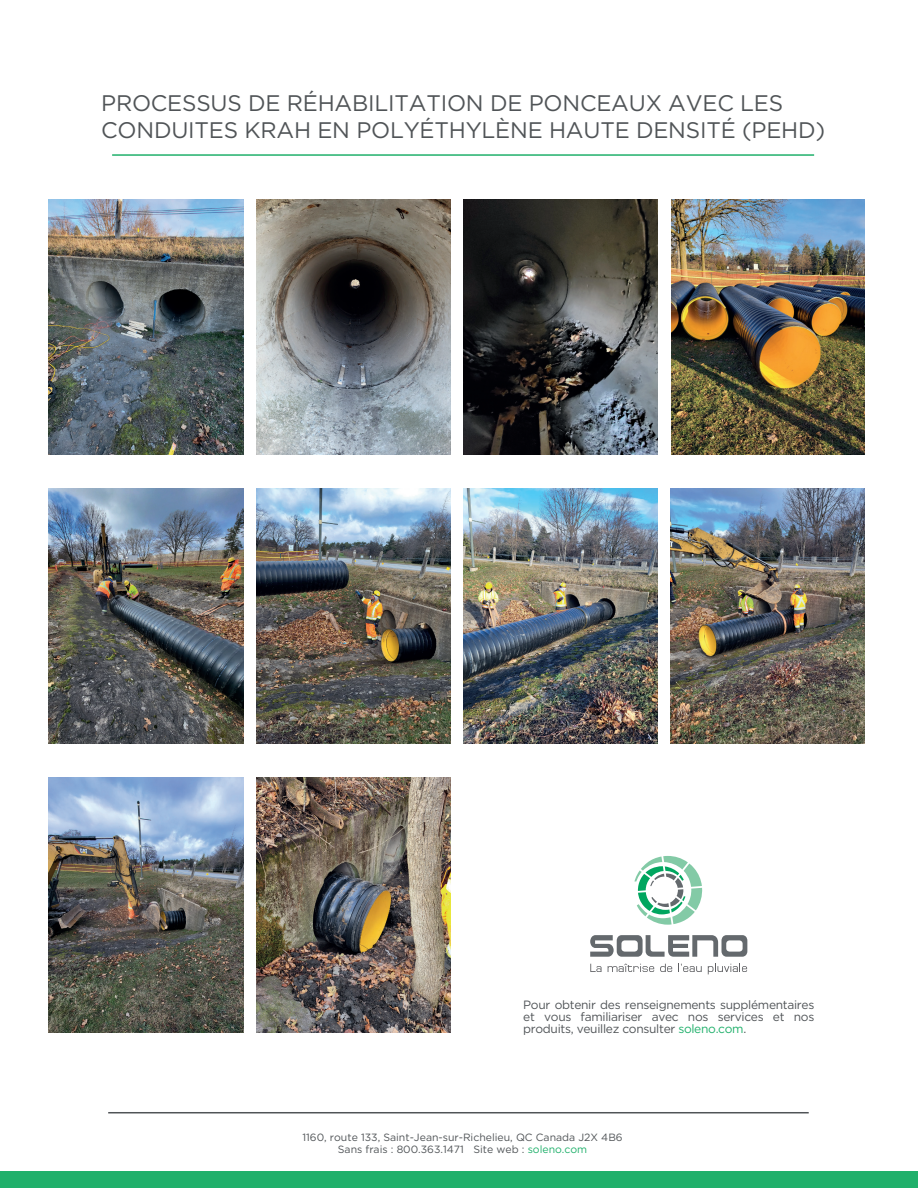
<style>
.page{position:relative;width:918px;height:1188px;background:#fff}
.page>*{position:absolute;margin:0;border:0;box-sizing:border-box;transform-origin:0 0}
.t1{font:22.5px/27px "Gotham HTF";letter-spacing:-.01em;color:#505457}
.t2{font:12px/12px "Gotham HTF";letter-spacing:-.025em;color:#505457;text-align:justify}
.t3{font:10.5px/12.6px "Gotham HTF";color:#505457;text-align:center}
.s1{color:#20b06b}
</style>
<div class="page">
<div style="left:0;top:1172px;width:918px;height:16px;background:#20b06b"></div>
<hr style="left:108px;top:1112px;width:701px;height:1px;background:#505457">
<hr style="left:112px;top:154px;width:702px;height:2px;background:#20b06b">
<img style="left:49px;top:200px;width:194px;height:255px">
<img style="left:256px;top:200px;width:194px;height:255px">
<img style="left:463px;top:200px;width:195px;height:255px">
<img style="left:672px;top:200px;width:193px;height:255px">
<img style="left:49px;top:777px;width:194px;height:256px">
<img style="left:256px;top:777px;width:194px;height:256px">
<img style="left:49px;top:488px;width:194px;height:256px">
<img style="left:256px;top:488px;width:194px;height:256px">
<img style="left:463px;top:488px;width:195px;height:256px">
<img style="left:671px;top:488px;width:194px;height:256px">
<svg style="left:634px;top:856px;width:69px;height:69px"></svg>
<svg style="left:590px;top:935px;width:157px;height:22px"></svg>
<svg style="left:590px;top:964px;width:12px;height:8px"></svg>
<svg style="left:608px;top:964px;width:46px;height:8px"></svg>
<svg style="left:660px;top:964px;width:12px;height:8px"></svg>
<svg style="left:678px;top:964px;width:24px;height:8px"></svg>
<svg style="left:708px;top:964px;width:39px;height:10px"></svg>
<h1 class="t1" style="left:101px;top:89px;width:726px">PROCESSUS DE RÉHABILITATION DE PONCEAUX AVEC LES<br>CONDUITES KRAH EN POLYÉTHYLÈNE HAUTE DENSITÉ (PEHD)</h1>
<p class="t2" style="left:523px;top:999px;width:293px">Pour obtenir des renseignements supplémentaires et vous familiariser avec nos services et nos produits, veuillez consulter <span class="s1">soleno.com</span>.</p>
<p class="t3" style="left:302px;top:1131px;width:322px">1160, route 133, Saint-Jean-sur-Richelieu, QC Canada J2X 4B6<br>Sans frais : 800.363.1471 Site web : <span class="s1">soleno.com</span></p>
</div>
